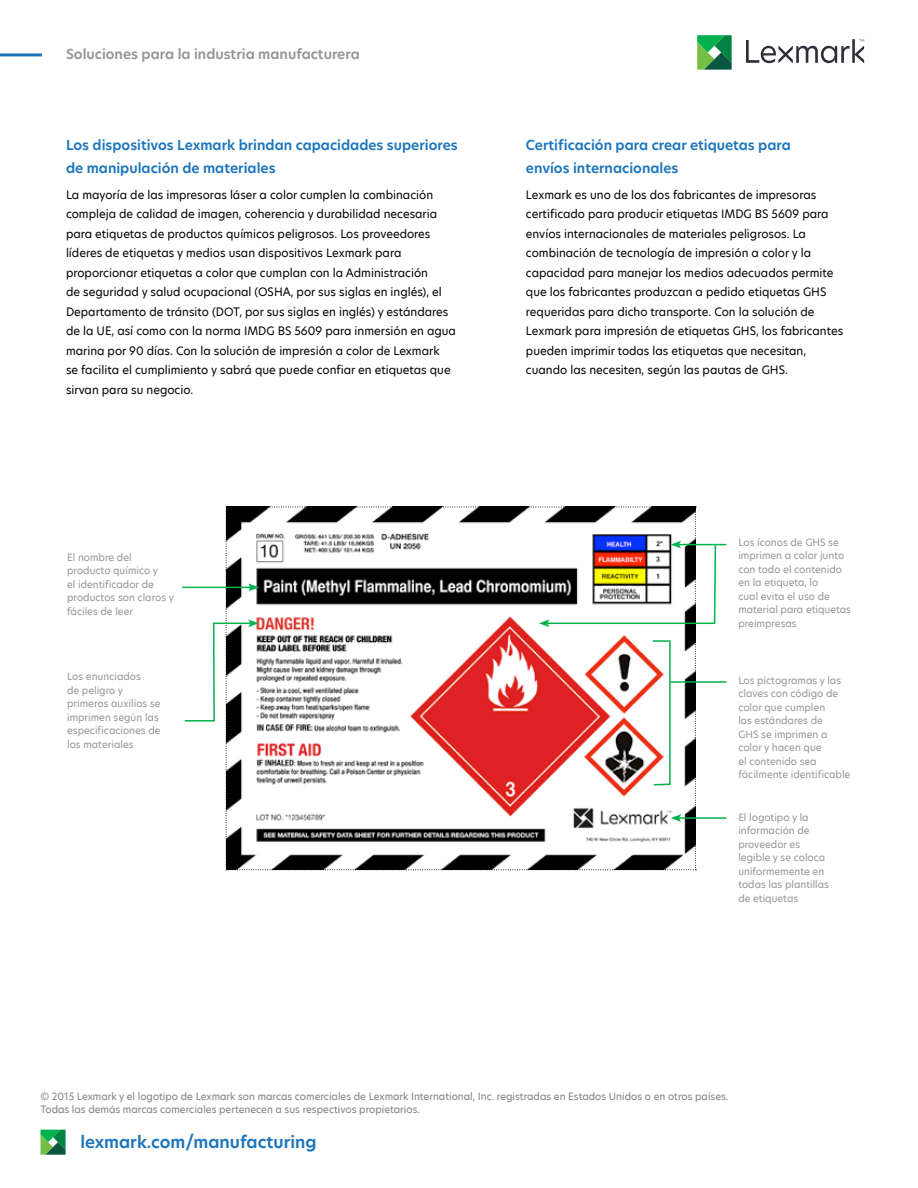
<style>
.page{position:relative;width:918px;height:1188px;background:#fff}
.page>*{position:absolute;margin:0;border:0;box-sizing:border-box;transform-origin:0 0}
.t1{font:600 16.5px "TP Hero";color:#1c75bc}
.t2{font:600 13.5px/22.5px "TP Hero";color:#1c75bc}
.t3{font:600 13.5px "TP Hero";color:#939598}
.t4{font:11.25px/19.5px "TP Hero";color:#000}
.t5{font:9.75px/13.5px "TP Hero";color:#939598}
.t6{font:9.75px/13.5px "TP Hero";color:#7e7e85}
</style>
<div class="page">
<hr style="left:0;top:53px;width:42px;height:3px;background:#1c75bc">
<svg style="left:746px;top:39px;width:118px;height:24px"></svg>
<svg style="left:697px;top:35px;width:35px;height:35px"></svg>
<svg style="left:40px;top:1130px;width:26px;height:25px"></svg>
<hr style="left:182px;top:587px;width:69px;height:1px;background:#00b14c">
<hr style="left:679px;top:544px;width:47px;height:1px;background:#00b14c">
<hr style="left:671px;top:681px;width:55px;height:2px;background:#00b14c">
<hr style="left:679px;top:817px;width:47px;height:2px;background:#00b14c">
<svg style="left:183px;top:507px;width:534px;height:363px"></svg>
<p class="t3" style="left:66px;top:45px;width:295px">Soluciones para la industria manufacturera</p>
<p class="t2" style="left:66px;top:134px;width:393px">Los dispositivos Lexmark brindan capacidades superiores de manipulación de materiales</p>
<p class="t4" style="left:66px;top:185px;width:392px">La mayoría de las impresoras láser a color cumplen la combinación compleja de calidad de imagen, coherencia y durabilidad necesaria para etiquetas de productos químicos peligrosos. Los proveedores líderes de etiquetas y medios usan dispositivos Lexmark para proporcionar etiquetas a color que cumplan con la Administración<br>de seguridad y salud ocupacional (OSHA, por sus siglas en inglés), el Departamento de tránsito (DOT, por sus siglas en inglés) y estándares de la UE, así como con la norma IMDG BS 5609 para inmersión en agua marina por 90 días. Con la solución de impresión a color de Lexmark<br>se facilita el cumplimiento y sabrá que puede confiar en etiquetas que sirvan para su negocio.</p>
<p class="t5" style="left:67px;top:550px;width:108px">El nombre del producto químico y<br>el identificador de productos son claros y fáciles de leer</p>
<p class="t5" style="left:67px;top:670px;width:95px">Los enunciados<br>de peligro y primeros auxilios se imprimen según las especificaciones de los materiales</p>
<p class="t2" style="left:526px;top:134px;width:267px">Certificación para crear etiquetas para envíos internacionales</p>
<p class="t4" style="left:526px;top:185px;width:319px">Lexmark es uno de los dos fabricantes de impresoras certificado para producir etiquetas IMDG BS 5609 para envíos internacionales de materiales peligrosos. La combinación de tecnología de impresión a color y la capacidad para manejar los medios adecuados permite que los fabricantes produzcan a pedido etiquetas GHS requeridas para dicho transporte. Con la solución de Lexmark para impresión de etiquetas GHS, los fabricantes pueden imprimir todas las etiquetas que necesitan, cuando las necesiten, según las pautas de GHS.</p>
<p class="t5" style="left:738px;top:535px;width:114px">Los íconos de GHS se imprimen a color junto con todo el contenido en la etiqueta, lo<br>cual evita el uso de material para etiquetas preimpresas</p>
<p class="t5" style="left:738px;top:673px;width:114px">Los pictogramas y las claves con código de color que cumplen<br>los estándares de<br>GHS se imprimen a color y hacen que<br>el contenido sea fácilmente identificable</p>
<p class="t5" style="left:738px;top:810px;width:92px">El logotipo y la información de proveedor es legible y se coloca uniformemente en todas las plantillas de etiquetas</p>
<p class="t6" style="left:40px;top:1089px;width:689px">© 2015 Lexmark y el logotipo de Lexmark son marcas comerciales de Lexmark International, Inc. registradas en Estados Unidos o en otros países.<br>Todas las demás marcas comerciales pertenecen a sus respectivos propietarios.</p>
<h1 class="t1" style="left:80px;top:1131px;width:238px">lexmark.com/manufacturing</h1>
</div>
